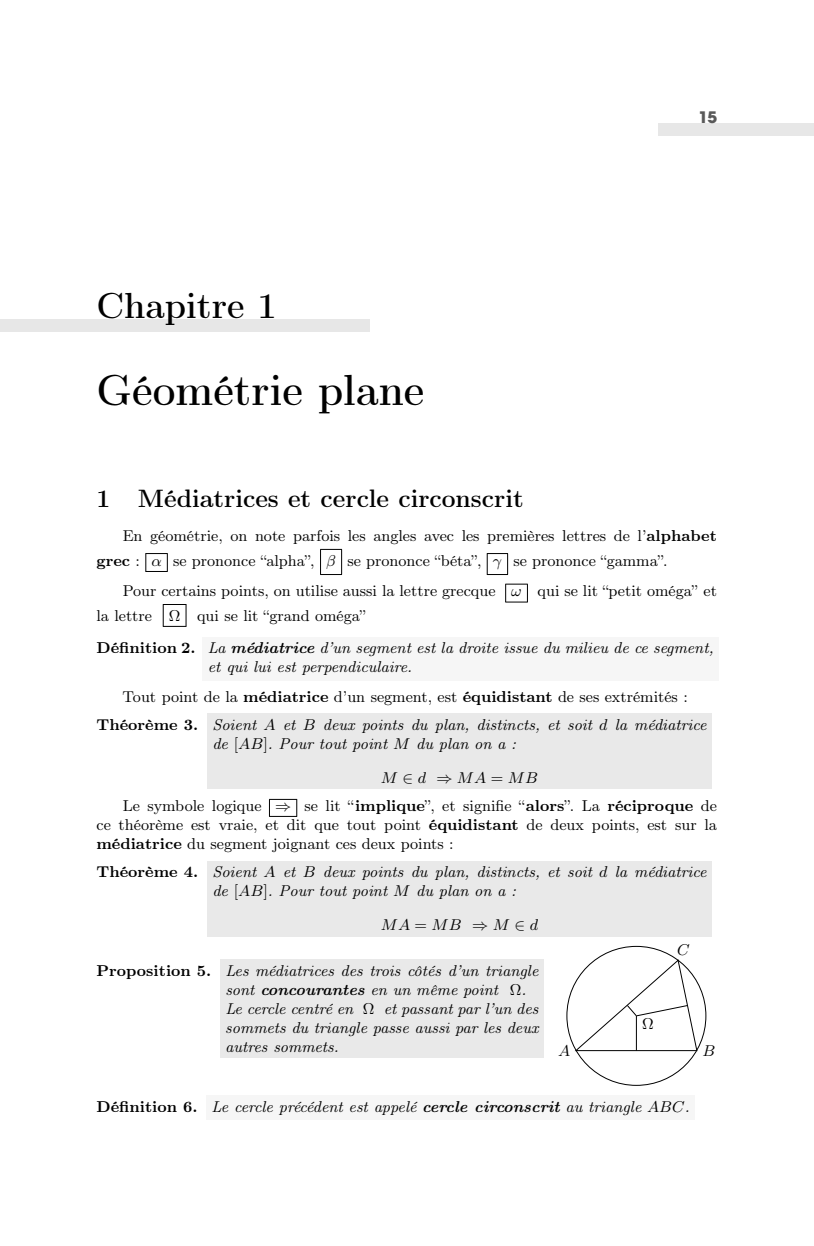
<style>
.page{position:relative;width:814px;height:1246px;background:#fff}
.page>*{position:absolute;margin:0;border:0;box-sizing:border-box;transform-origin:0 0}
.t1{font:43.4px "SFBX2488";color:#000}
.t2{font:36.23px "SFBX2074";color:#000}
.t3{font:25.03px "SFBX1440";color:#000}
.t4{font:15.75px/19.2px "SFTI0900";color:#000}
.t5{font:15.75px/19.2px "SFRM0900";color:#000}
.t6{font:15.75px "CMMI9";letter-spacing:.11em;color:#000}
.t7{font:700 15.75px "ITC Avant Garde Std";color:#595959}
.t8{font:15.75px "CMR9";color:#000}
.s1{font-family:"SFBX0900"}
.s2{font-family:"CMMI9"}
.s3{font-family:"CMR9"}
.s4{font-family:"SFBI0900"}
.s5{font-family:"CMSY9"}
</style>
<div class="page">
<div style="left:0;top:319px;width:370px;height:12px;background:#e7e7e7"></div>
<svg style="left:145px;top:553px;width:23px;height:19px"></svg>
<svg style="left:320px;top:549px;width:22px;height:26px"></svg>
<svg style="left:487px;top:553px;width:21px;height:22px"></svg>
<svg style="left:505px;top:583px;width:23px;height:19px"></svg>
<svg style="left:163px;top:604px;width:24px;height:23px"></svg>
<div style="left:202px;top:637px;width:516px;height:43px;background:#f6f6f6"></div>
<div style="left:207px;top:713px;width:504px;height:75px;background:#e9e9e9"></div>
<svg style="left:269px;top:799px;width:28px;height:18px"></svg>
<div style="left:207px;top:860px;width:504px;height:76px;background:#e9e9e9"></div>
<div style="left:220px;top:959px;width:323px;height:98px;background:#e9e9e9"></div>
<svg style="left:574px;top:958px;width:123px;height:93px"></svg>
<div style="left:206px;top:1095px;width:489px;height:24px;background:#f6f6f6"></div>
<div style="left:657px;top:123px;width:156px;height:13px;background:#e7e7e7"></div>
<h2 class="t2" style="left:96px;top:285px;width:181px">Chapitre 1</h2>
<h1 class="t1" style="left:96px;top:375px;width:329px">Géométrie plane</h1>
<p class="t7" style="left:698px;top:112px;width:20px">15</p>
<h3 class="t3" style="left:96px;top:489px;width:428px">1 Médiatrices et cercle circonscrit</h3>
<p class="t5" style="left:96px;top:525px;width:622px;line-height:24.7px;text-indent:26px">En géométrie, on note parfois les angles avec les premières lettres de l’<span class="s1">alphabet grec</span> : <span class="s2">α</span> se prononce “alpha”, <span class="s2">β</span> se prononce “béta”, <span class="s2">γ</span> se prononce “gamma”.</p>
<p class="t5" style="left:96px;top:580px;width:622px;line-height:24.3px;text-indent:26px">Pour certains points, on utilise aussi la lettre grecque <span class="s2">ω</span> qui se lit “petit oméga” et la lettre <span class="s3">Ω</span> qui se lit “grand oméga”</p>
<p class="t4" style="left:208px;top:639px;width:507px;text-indent:-111px"><span class="s1">Définition 2.</span> La <span class="s4">médiatrice</span> d’un segment est la droite issue du milieu de ce segment, et qui lui est perpendiculaire.</p>
<p class="t5" style="left:123px;top:688px;width:566px">Tout point de la <span class="s1">médiatrice</span> d’un segment, est <span class="s1">équidistant</span> de ses extrémités :</p>
<p class="t4" style="left:212px;top:715px;width:495px;text-indent:-116px"><span class="s1">Théorème 3.</span> Soient <span class="s2">A</span> et <span class="s2">B</span> deux points du plan, distincts, et soit <span class="s2">d</span> la médiatrice de <span class="s3">[</span><span class="s2">AB</span><span class="s3">]</span>. Pour tout point <span class="s2">M</span> du plan on a :</p>
<p class="t6" style="left:381px;top:771px;width:158px">M<span class="s5">∈</span>d <span class="s5">⇒</span>MA<span class="s3">=</span>MB</p>
<p class="t5" style="left:96px;top:797px;width:622px;text-align:justify;text-indent:26px">Le symbole logique <span class="s5">⇒</span> se lit “<span class="s1">implique</span>”, et signifie “<span class="s1">alors</span>”. La <span class="s1">réciproque</span> de ce théorème est vraie, et dit que tout point <span class="s1">équidistant</span> de deux points, est sur la <span class="s1">médiatrice</span> du segment joignant ces deux points :</p>
<p class="t4" style="left:212px;top:863px;width:495px;text-indent:-116px"><span class="s1">Théorème 4.</span> Soient <span class="s2">A</span> et <span class="s2">B</span> deux points du plan, distincts, et soit <span class="s2">d</span> la médiatrice de <span class="s3">[</span><span class="s2">AB</span><span class="s3">]</span>. Pour tout point <span class="s2">M</span> du plan on a :</p>
<p class="t6" style="left:381px;top:918px;width:159px">MA<span class="s3">=</span>MB <span class="s5">⇒</span>M<span class="s5">∈</span>d</p>
<p class="t4" style="left:225px;top:961px;width:314px;text-indent:-129px"><span class="s1">Proposition 5.</span> Les médiatrices des trois côtés d’un triangle sont <span class="s4">concourantes</span> en un même point <span class="s3">Ω</span>.<br>Le cercle centré en <span class="s3">Ω</span> et passant par l’un des sommets du triangle passe aussi par les deux autres sommets.</p>
<p class="t6" style="left:677px;top:943px;width:13px">C</p>
<p class="t8" style="left:642px;top:1017px;width:13px">Ω</p>
<p class="t6" style="left:558px;top:1044px;width:14px">A</p>
<p class="t6" style="left:702px;top:1044px;width:14px">B</p>
<p class="t4" style="left:96px;top:1098px;width:594px"><span class="s1">Définition 6.</span> Le cercle précédent est appelé <span class="s4">cercle circonscrit</span> au triangle <span class="s2">ABC</span>.</p>
</div>
